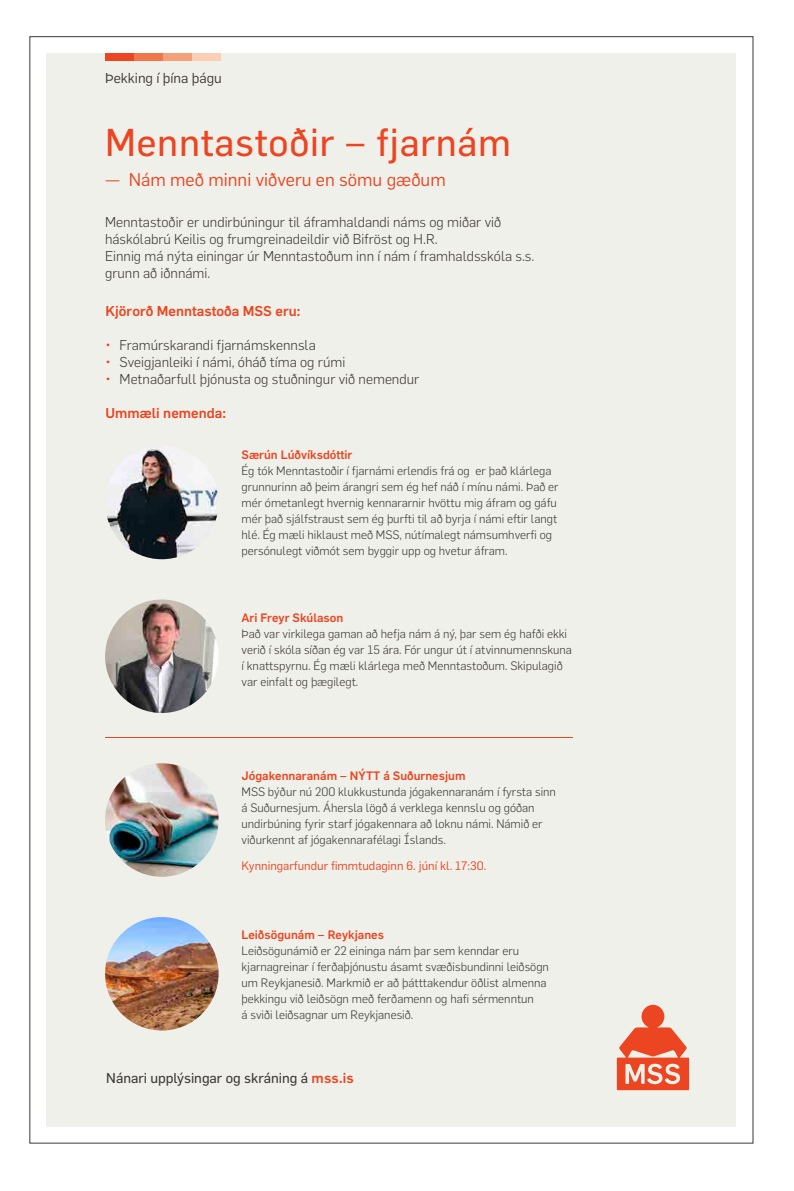
<style>
.page{position:relative;width:794px;height:1191px;background:#fff}
.page>*{position:absolute;margin:0;border:0;box-sizing:border-box;transform-origin:0 0}
.t1{font:38px "Flama Basic";letter-spacing:.02em;color:#eb4521}
.t2{font:18px "Flama";color:#eb4521}
.t3{font:14.1px "Flama";color:#3e3936}
.t4{font:300 14px/17px "Flama";color:#3e3936}
.t5{font:500 14px "Flama";color:#eb4521}
.t6{font:14px "Flama Basic";color:#3e3936}
.t7{font:300 12px/16px "Flama";color:#3e3936}
.t8{font:500 12px "Flama";color:#eb4521}
.t9{font:12px "Flama";color:#eb4521}
.s1{color:#eb4521}
.s2{font-family:"Flama";font-weight:500;color:#eb4521}
</style>
<div class="page">
<div style="left:46px;top:53px;width:690px;height:1073px;background:#eff0ea"></div>
<svg style="left:617px;top:1004px;width:72px;height:86px"></svg>
<div style="left:105px;top:54px;width:29px;height:7px;background:#eb4521"></div>
<div style="left:134px;top:54px;width:29px;height:7px;background:#f0764b"></div>
<div style="left:163px;top:54px;width:29px;height:7px;background:#f4a07b"></div>
<div style="left:192px;top:54px;width:29px;height:7px;background:#fbceb6"></div>
<img style="left:105px;top:446px;width:113px;height:113px;border-radius:57px">
<img style="left:105px;top:763px;width:113px;height:113px;border-radius:57px">
<img style="left:105px;top:917px;width:113px;height:113px;border-radius:57px">
<img style="left:105px;top:599px;width:113px;height:114px;border-radius:57px">
<hr style="left:105px;top:736px;width:467px;height:1px;background:#eb4521">
<p class="t3" style="left:105px;top:70px;width:118px">Þekking í þína þágu</p>
<h1 class="t1" style="left:105px;top:120px;width:407px">Menntastoðir – fjarnám</h1>
<h2 class="t2" style="left:105px;top:169px;width:342px">— Nám með minni viðveru en sömu gæðum</h2>
<p class="t4" style="left:105px;top:213px;width:431px">Menntastoðir er undirbúningur til áframhaldandi náms og miðar við háskólabrú Keilis og frumgreinadeildir við Bifröst og H.R.<br>Einnig má nýta einingar úr Menntastoðum inn í nám í framhaldsskóla s.s. grunn að iðnnámi.</p>
<p class="t5" style="left:106px;top:302px;width:196px">Kjörorð Menntastoða MSS eru:</p>
<p class="t4" style="left:106px;top:336px;width:212px"><span class="s1">•</span> Framúrskarandi fjarnámskennsla</p>
<p class="t4" style="left:106px;top:353px;width:241px"><span class="s1">•</span> Sveigjanleiki í námi, óháð tíma og rúmi</p>
<p class="t4" style="left:106px;top:370px;width:315px"><span class="s1">•</span> Metnaðarfull þjónusta og stuðningur við nemendur</p>
<p class="t5" style="left:106px;top:404px;width:122px">Ummæli nemenda:</p>
<p class="t8" style="left:241px;top:448px;width:112px">Særún Lúðvíksdóttir</p>
<p class="t7" style="left:241px;top:463px;width:319px">Ég tók Menntastoðir í fjarnámi erlendis frá og er það klárlega grunnurinn að þeim árangri sem ég hef náð í mínu námi. Það er mér ómetanlegt hvernig kennararnir hvöttu mig áfram og gáfu mér það sjálfstraust sem ég þurfti til að byrja í námi eftir langt hlé. Ég mæli hiklaust með MSS, nútímalegt námsumhverfi og persónulegt viðmót sem byggir upp og hvetur áfram.</p>
<p class="t8" style="left:241px;top:610px;width:103px">Ari Freyr Skúlason</p>
<p class="t7" style="left:241px;top:625px;width:332px">Það var virkilega gaman að hefja nám á ný, þar sem ég hafði ekki verið í skóla síðan ég var 15 ára. Fór ungur út í atvinnumennskuna í knattspyrnu. Ég mæli klárlega með Menntastoðum. Skipulagið var einfalt og þægilegt.</p>
<p class="t8" style="left:241px;top:768px;width:226px">Jógakennaranám – NÝTT á Suðurnesjum</p>
<p class="t7" style="left:241px;top:783px;width:316px">MSS býður nú 200 klukkustunda jógakennaranám í fyrsta sinn á Suðurnesjum. Áhersla lögð á verklega kennslu og góðan undirbúning fyrir starf jógakennara að loknu námi. Námið er viðurkennt af jógakennarafélagi Íslands.</p>
<p class="t9" style="left:241px;top:858px;width:247px">Kynningarfundur fimmtudaginn 6. júní kl. 17:30.</p>
<p class="t8" style="left:241px;top:927px;width:144px">Leiðsögunám – Reykjanes</p>
<p class="t7" style="left:241px;top:942px;width:309px">Leiðsögunámið er 22 eininga nám þar sem kenndar eru kjarnagreinar í ferðaþjónustu ásamt svæðisbundinni leiðsögn um Reykjanesið. Markmið er að þátttakendur öðlist almenna þekkingu við leiðsögn með ferðamenn og hafi sérmenntun<br>á sviði leiðsagnar um Reykjanesið.</p>
<p class="t6" style="left:106px;top:1069px;width:249px">Nánari upplýsingar og skráning á <span class="s2">mss.is</span></p>
</div>
